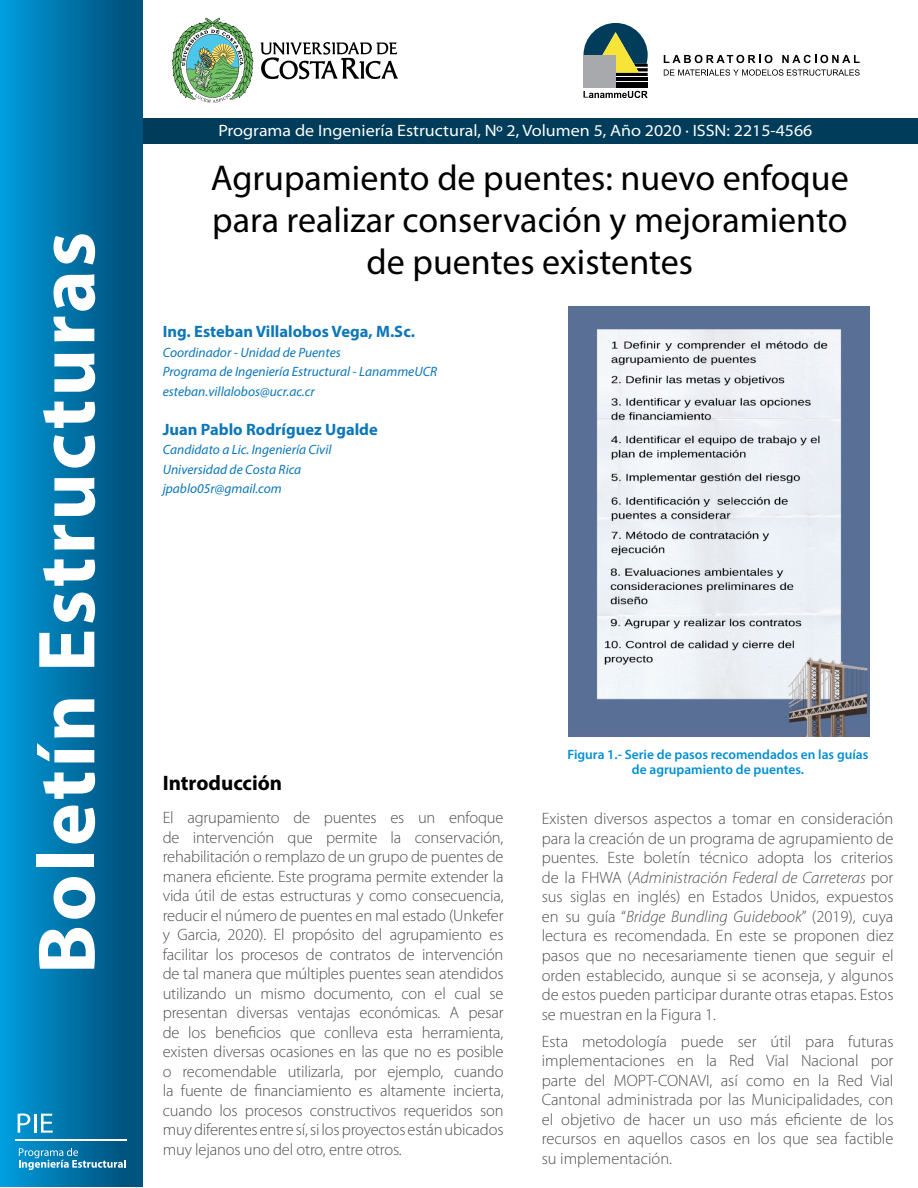
<style>
.page{position:relative;width:918px;height:1188px;background:#fff}
.page>*{position:absolute;margin:0;border:0;box-sizing:border-box;transform-origin:0 0}
.t1{font:700 81.6px "Myriad Pro";letter-spacing:.035em;color:#fff}
.t2{font:36px/42px "Myriad Pro";color:#000001;text-align:center}
.t3{font:700 21px "Myriad Pro";color:#000001}
.t4{font:300 16.5px/19.5px "Myriad Pro";color:#4e4f50;text-align:justify}
.t5{font:semi-expanded 16.5px "Myriad Pro";color:#fff}
.t6{font:700 16.5px "Myriad Pro";color:#0c77b9}
.t7{font:italic 13.5px/19.5px "Myriad Pro";color:#0c77b9}
.t8{font:600 13.5px/15px "Myriad Pro";color:#008fd5;text-align:center}
.s1{font-style:italic}
</style>
<div class="page">
<div style="left:142px;top:119px;width:776px;height:25px;background:#013d5a"></div>
<svg style="left:261px;top:42px;width:137px;height:37px"></svg>
<svg style="left:172px;top:18px;width:81px;height:85px"></svg>
<div style="left:0;top:0;width:142px;height:1187px;background:linear-gradient(to right,#009ddd,#004b75)"></div>
<svg style="left:664px;top:55px;width:108px;height:8px"></svg>
<svg style="left:782px;top:55px;width:78px;height:8px"></svg>
<svg style="left:664px;top:69px;width:196px;height:7px"></svg>
<svg style="left:584px;top:91px;width:64px;height:7px"></svg>
<svg style="left:584px;top:23px;width:64px;height:53px"></svg>
<hr style="left:616px;top:77px;width:32px;height:4px;background:#000001">
<div style="left:616px;top:82px;width:32px;height:5px;background:#000001"></div>
<div style="left:584px;top:55px;width:32px;height:32px;background:#a8a9ad"></div>
<img style="left:568px;top:307px;width:302px;height:429px">
<svg style="left:19px;top:1148px;width:107px;height:22px;background:#368eb7"></svg>
<hr style="left:15px;top:1139px;width:112px;height:1px;background:#fff">
<svg style="left:18px;top:1114px;width:35px;height:19px"></svg>
<h1 class="t1" style="left:14px;top:974px;width:744px;rotate:-90deg">Boletín Estructuras</h1>
<p class="t5" style="left:218px;top:120px;width:595px">Programa de Ingeniería Estructural, Nº 2, Volumen 5, Año 2020 · ISSN: 2215-4566</p>
<h2 class="t2" style="left:211px;top:157px;width:639px">Agrupamiento de puentes: nuevo enfoque para realizar conservación y mejoramiento de puentes existentes</h2>
<p class="t6" style="left:163px;top:321px;width:254px">Ing. Esteban Villalobos Vega, M.Sc.</p>
<p class="t7" style="left:163px;top:342px;width:276px">Coordinador - Unidad de Puentes<br>Programa de Ingeniería Estructural - LanammeUCR esteban.villalobos@ucr.ac.cr</p>
<p class="t6" style="left:163px;top:418px;width:217px">Juan Pablo Rodríguez Ugalde</p>
<p class="t7" style="left:163px;top:440px;width:170px">Candidato a Lic. Ingeniería Civil<br>Universidad de Costa Rica jpablo05r@gmail.com</p>
<p class="t8" style="left:568px;top:746px;width:302px">Figura 1.- Serie de pasos recomendados en las guías de agrupamiento de puentes.</p>
<p class="t3" style="left:163px;top:769px;width:121px">Introducción</p>
<p class="t4" style="left:163px;top:808px;width:342px">El agrupamiento de puentes es un enfoque de intervención que permite la conservación, rehabilitación o remplazo de un grupo de puentes de manera eficiente. Este programa permite extender la vida útil de estas estructuras y como consecuencia, reducir el número de puentes en mal estado (Unkefer y Garcia, 2020). El propósito del agrupamiento es facilitar los procesos de contratos de intervención de tal manera que múltiples puentes sean atendidos utilizando un mismo documento, con el cual se presentan diversas ventajas económicas. A pesar de los beneficios que conlleva esta herramienta, existen diversas ocasiones en las que no es posible o recomendable utilizarla, por ejemplo, cuando la fuente de financiamiento es altamente incierta, cuando los procesos constructivos requeridos son muy diferentes entre sí, si los proyectos están ubicados muy lejanos uno del otro, entre otros.</p>
<p class="t4" style="left:542px;top:810px;width:353px">Existen diversos aspectos a tomar en consideración para la creación de un programa de agrupamiento de puentes. Este boletín técnico adopta los criterios de la FHWA (<span class="s1">Administración Federal de Carreteras</span> por sus siglas en inglés) en Estados Unidos, expuestos en su guía “<span class="s1">Bridge Bundling Guidebook</span>” (2019), cuya lectura es recomendada. En este se proponen diez pasos que no necesariamente tienen que seguir el orden establecido, aunque si se aconseja, y algunos de estos pueden participar durante otras etapas. Estos se muestran en la Figura 1.</p>
<p class="t4" style="left:542px;top:1032px;width:353px">Esta metodología puede ser útil para futuras implementaciones en la Red Vial Nacional por parte del MOPT-CONAVI, así como en la Red Vial Cantonal administrada por las Municipalidades, con el objetivo de hacer un uso más eficiente de los recursos en aquellos casos en los que sea factible su implementación.</p>
</div>
